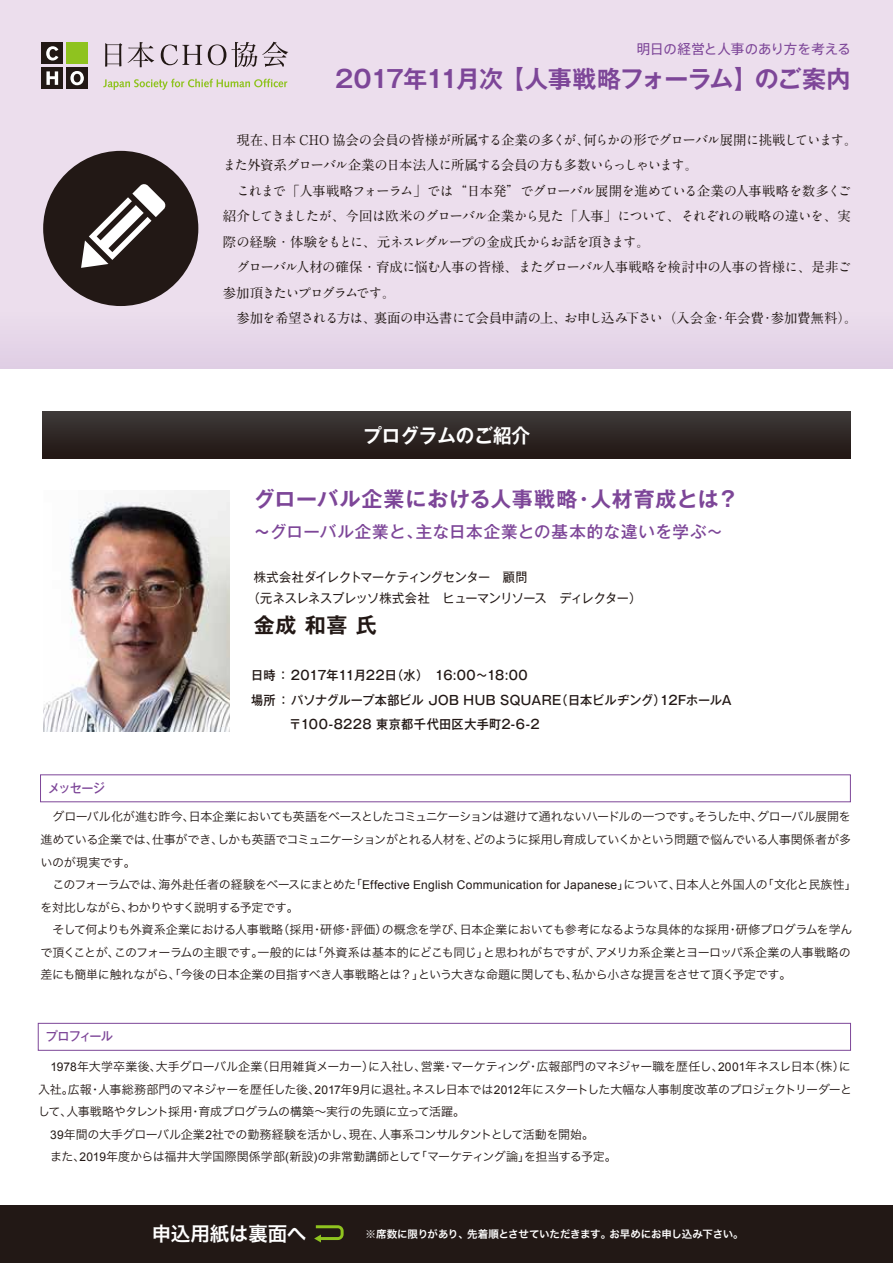
<style>
.page{position:relative;width:893px;height:1263px;background:#fff}
.page>*{position:absolute;margin:0;border:0;box-sizing:border-box;transform-origin:0 0}
.t1{font:700 24px "Gothic MB101 Pro De";letter-spacing:-.045em;color:#7d4698}
.t2{font:700 21px "Gothic MB101 Pro De";letter-spacing:.03em;color:#7d4698}
.t3{font:700 21px "Gothic MB101 Pro De";color:#221815}
.t4{font:700 19.5px "Gothic MB101 Pro De";color:#fff;scale:.95 1}
.t5{font:19.5px "Hira Kaku Pro W6";letter-spacing:-.01em;color:#fff}
.t6{font:500 16.5px "Gothic MB101 Pro";letter-spacing:.035em;color:#7d4698}
.t7{font:700 13.5px/25.5px "A1 Mincho Std";letter-spacing:-.065em;color:#221815}
.t8{font:13.5px "Axis Std";color:#7d4698}
.t9{font:500 12.75px/25.5px "Gothic MB101 Pro";color:#221815;scale:.95 1}
.t10{font:12.75px/21px "Gothic MB101 Pro";letter-spacing:-.03em;color:#221815;scale:.95 1}
.t11{font:500 12.75px "Gothic MB101 Pro";letter-spacing:.02em;color:#221815;scale:.95 1}
.t12{font:500 12.75px "Gothic MB101 Pro";letter-spacing:-.065em;color:#7d4698;scale:.95 1}
.t13{font:12px/22.5px "Hira Kaku Pro W3";letter-spacing:-.03em;color:#221815}
.t14{font:12px "Hira Kaku Pro W3";letter-spacing:-.01em;color:#221815}
.t15{font:10.5px "Hira Kaku Pro W6";letter-spacing:-.02em;color:#fff}
.s1{font-family:"Gothic MB101 Pro De";font-weight:700}
.s2{font-family:"Arial"}
</style>
<div class="page">
<div style="left:0;top:0;width:893px;height:368px;background:#ecdeed"></div>
<div style="left:0;top:1205px;width:893px;height:58px;background:#221815"></div>
<svg style="left:105px;top:43px;width:17px;height:24px"></svg>
<svg style="left:128px;top:42px;width:26px;height:25px"></svg>
<svg style="left:161px;top:44px;width:41px;height:21px"></svg>
<svg style="left:208px;top:44px;width:18px;height:21px"></svg>
<svg style="left:232px;top:42px;width:56px;height:25px"></svg>
<svg style="left:103px;top:79px;width:184px;height:11px"></svg>
<div style="left:67px;top:43px;width:21px;height:21px;background:#8fc31f"></div>
<div style="left:42px;top:43px;width:21px;height:21px;background:#221815"></div>
<svg style="left:46px;top:46px;width:12px;height:15px"></svg>
<div style="left:42px;top:68px;width:21px;height:21px;background:#221815"></div>
<svg style="left:46px;top:71px;width:12px;height:14px"></svg>
<div style="left:67px;top:68px;width:21px;height:21px;background:#221815"></div>
<svg style="left:70px;top:71px;width:14px;height:14px"></svg>
<svg style="left:314px;top:1225px;width:30px;height:17px"></svg>
<div style="left:43px;top:151px;width:155px;height:155px;background:#221815;border-radius:50%"></div>
<svg style="left:81px;top:184px;width:85px;height:84px"></svg>
<div style="left:43px;top:411px;width:808px;height:48px;background:linear-gradient(to bottom,#3e3a39,#211613)"></div>
<div style="left:38px;top:1023px;width:813px;height:28px;border:1px solid #7d4698"></div>
<div style="left:40px;top:774px;width:811px;height:28px;border:1px solid #7d4698"></div>
<img style="left:43px;top:491px;width:186px;height:241px">
<p class="t8" style="left:637px;top:39px;width:216px">明日の経営と人事のあり方を考える</p>
<h1 class="t1" style="left:335px;top:59px;width:517px">2017年11月次 【人事戦略フォーラム】のご案内</h1>
<p class="t7" style="left:223px;top:125px;width:636px">　現在、日本 CHO 協会の会員の皆様が所属する企業の多くが、何らかの形でグローバル展開に挑戦しています。また外資系グローバル企業の日本法人に所属する会員の方も多数いらっしゃいます。<br>　これまで「人事戦略フォーラム」では“日本発”でグローバル展開を進めている企業の人事戦略を数多くご紹介してきましたが、今回は欧米のグローバル企業から見た「人事」について、それぞれの戦略の違いを、実際の経験・体験をもとに、元ネスレグループの金成氏からお話を頂きます。<br>　グローバル人材の確保・育成に悩む人事の皆様、またグローバル人事戦略を検討中の人事の皆様に、是非ご参加頂きたいプログラムです。<br>　参加を希望される方は、裏面の申込書にて会員申請の上、お申し込み下さい（入会金・年会費・参加費無料）。</p>
<h3 class="t4" style="left:363px;top:419px;width:177px">プログラムのご紹介</h3>
<h2 class="t2" style="left:254px;top:482px;width:486px">グローバル企業における人事戦略・人材育成とは？</h2>
<h3 class="t6" style="left:254px;top:518px;width:471px"><span class="s1">～</span>グローバル企業と、主な日本企業との基本的な違いを学ぶ～</h3>
<p class="t10" style="left:248px;top:565px;width:416px;text-indent:6px">株式会社ダイレクトマーケティングセンター　顧問<br>（元ネスレネスプレッソ株式会社　ヒューマンリソース　ディレクター）</p>
<h2 class="t3" style="left:254px;top:608px;width:125px">金成 和喜 氏</h2>
<p class="t9" style="left:251px;top:660px;width:507px">日時 ： 2017年11月22日（水）　16:00～18:00<br>場所 ： パソナグループ本部ビル JOB HUB SQUARE（日本ビルヂング）12FホールA</p>
<p class="t11" style="left:289px;top:713px;width:265px">〒100-8228 東京都千代田区大手町2-6-2</p>
<p class="t12" style="left:48px;top:777px;width:61px">メッセージ</p>
<p class="t13" style="left:41px;top:805px;width:818px">　グローバル化が進む昨今、日本企業においても英語をベースとしたコミュニケーションは避けて通れないハードルの一つです。そうした中、グローバル展開を進めている企業では、仕事ができ、しかも英語でコミュニケーションがとれる人材を、どのように採用し育成していくかという問題で悩んでいる人事関係者が多いのが現実です。<br>　このフォーラムでは、海外赴任者の経験をベースにまとめた「<span class="s2">Effective English Communication for Japanese</span>」について、日本人と外国人の「文化と民族性」を対比しながら、わかりやすく説明する予定です。<br>　そして何よりも外資系企業における人事戦略（採用・研修・評価）の概念を学び、日本企業においても参考になるような具体的な採用・研修プログラムを学んで頂くことが、このフォーラムの主眼です。一般的には「外資系は基本的にどこも同じ」と思われがちですが、アメリカ系企業とヨーロッパ系企業の人事戦略の差にも簡単に触れながら、「今後の日本企業の目指すべき人事戦略とは？」という大きな命題に関しても、私から小さな提言をさせて頂く予定です。</p>
<p class="t12" style="left:46px;top:1026px;width:72px">プロフィール</p>
<p class="t13" style="left:50px;top:1055px;width:802px"><span class="s2">1978</span>年大学卒業後、大手グローバル企業（日用雑貨メーカー）に入社し、営業・マーケティング・広報部門のマネジャー職を歴任し、<span class="s2">2001</span>年ネスレ日本（株）に</p>
<p class="t13" style="left:38px;top:1077px;width:815px">入社。広報・人事総務部門のマネジャーを歴任した後、<span class="s2">2017</span>年<span class="s2">9</span>月に退社。ネスレ日本では<span class="s2">2012</span>年にスタートした大幅な人事制度改革のプロジェクトリーダーと</p>
<p class="t13" style="left:38px;top:1100px;width:428px">して、人事戦略やタレント採用・育成プログラムの構築～実行の先頭に立って活躍。</p>
<p class="t13" style="left:50px;top:1122px;width:545px"><span class="s2">39</span>年間の大手グローバル企業<span class="s2">2</span>社での勤務経験を活かし、現在、人事系コンサルタントとして活動を開始。</p>
<p class="t14" style="left:38px;top:1146px;width:580px">　また、<span class="s2">2019</span>年度からは福井大学国際関係学部<span class="s2">(</span>新設<span class="s2">)</span>の非常勤講師として「マーケティング論」を担当する予定。</p>
<h3 class="t5" style="left:152px;top:1216px;width:156px">申込用紙は裏面へ</h3>
<p class="t15" style="left:366px;top:1224px;width:380px">※席数に限りがあり、先着順とさせていただきます。お早めにお申し込み下さい。</p>
</div>
